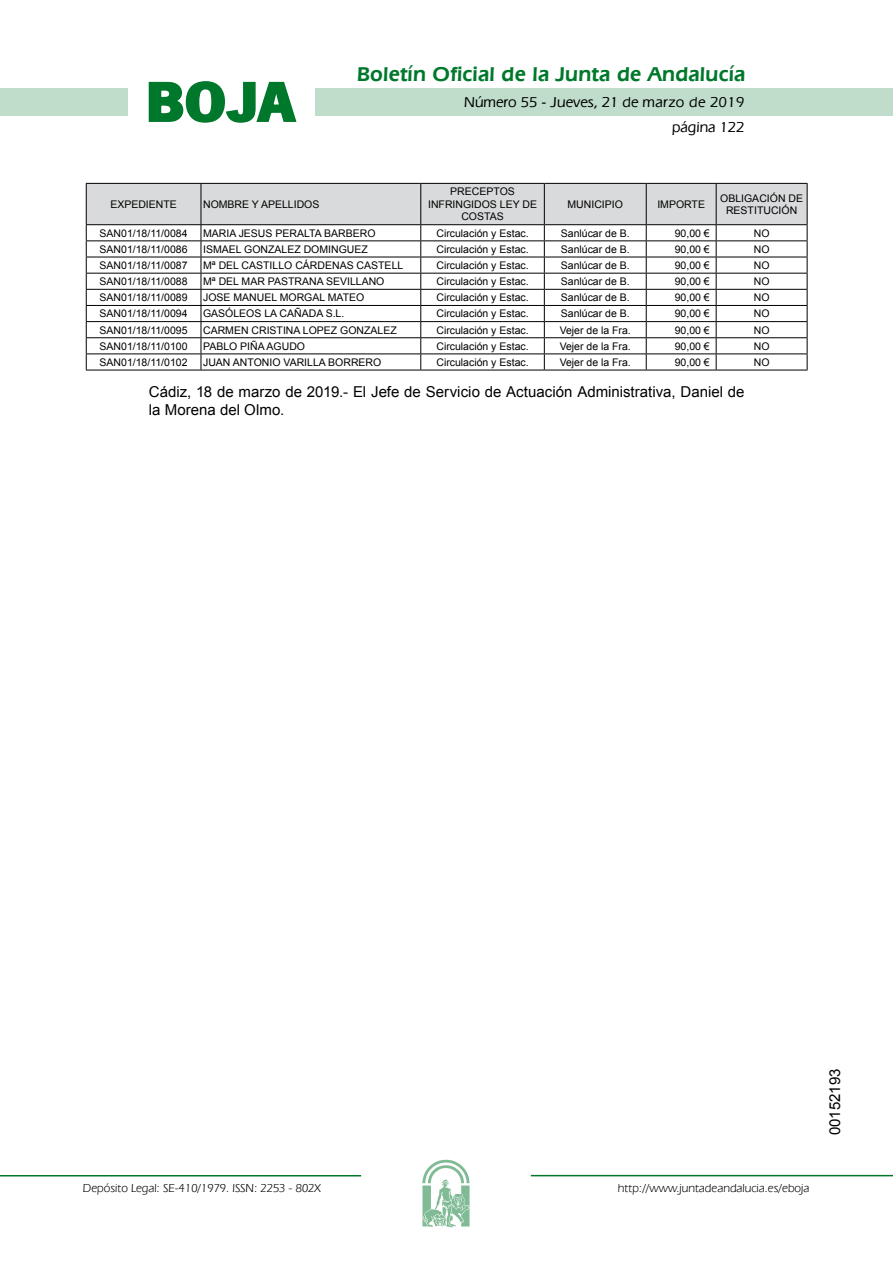
<style>
.page{position:relative;width:893px;height:1263px;background:#fff}
.page>*{position:absolute;margin:0;border:0;box-sizing:border-box;transform-origin:0 0}
.t1{font:700 57.75px "News Got T";color:#00782c;scale:1.14 1}
.t2{font:600 21px "Eras IT Cby BT";letter-spacing:.01em;color:#00782c}
.t3{font:15px/18px "Arial";color:#000}
.t4{font:500 15px/24.5px "Eras IT Cby BT";color:#000;text-align:right}
.t5{font:12px "Eras IT Cby BT";color:#000}
.t6{font:10.5px/12.6px "Arial";color:#000;text-align:center}
</style>
<div class="page">
<div style="left:315px;top:88px;width:577px;height:28px;background:#bfddca"></div>
<div style="left:0;top:88px;width:128px;height:28px;background:#bfddca"></div>
<hr style="left:0;top:1175px;width:361px;height:2px;background:#00782c">
<svg style="left:422px;top:1159px;width:47px;height:68px"></svg>
<hr style="left:531px;top:1175px;width:361px;height:1px;background:#00782c">
<svg style="left:148px;top:81px;width:149px;height:42px"></svg>
<svg style="left:86px;top:183px;width:721px;height:187px"></svg>
<hr style="left:86px;top:370px;width:115px;height:1px;background:#000">
<hr style="left:201px;top:370px;width:220px;height:1px;background:#000">
<hr style="left:421px;top:370px;width:123px;height:1px;background:#000">
<hr style="left:544px;top:370px;width:102px;height:1px;background:#000">
<hr style="left:646px;top:370px;width:70px;height:1px;background:#000">
<hr style="left:716px;top:370px;width:91px;height:1px;background:#000">
<h1 class="t1" style="left:145px;top:68px;width:133px">BOJA</h1>
<p class="t6" style="left:110px;top:198px;width:68px">EXPEDIENTE</p>
<p class="t6" style="left:203px;top:198px;width:118px">NOMBRE Y APELLIDOS</p>
<h2 class="t2" style="left:357px;top:62px;width:390px">Boletín Oficial de la Junta de Andalucía</h2>
<h3 class="t4" style="left:464px;top:90px;width:282px">Número 55 - Jueves, 21 de marzo de 2019 página 122</h3>
<p class="t6" style="left:428px;top:185px;width:110px">PRECEPTOS<br>INFRINGIDOS LEY DE<br>COSTAS</p>
<p class="t6" style="left:567px;top:198px;width:57px">MUNICIPIO</p>
<p class="t6" style="left:657px;top:198px;width:49px">IMPORTE</p>
<p class="t6" style="left:720px;top:192px;width:84px">OBLIGACIÓN DE<br>RESTITUCIÓN</p>
<p class="t6" style="left:100px;top:227px;width:89px">SAN01/18/11/0084</p>
<p class="t6" style="left:203px;top:227px;width:174px">MARIA JESUS PERALTA BARBERO</p>
<p class="t6" style="left:436px;top:227px;width:94px">Circulación y Estac.</p>
<p class="t6" style="left:561px;top:227px;width:70px">Sanlúcar de B.</p>
<p class="t6" style="left:674px;top:227px;width:37px">90,00 €</p>
<p class="t6" style="left:753px;top:227px;width:17px">NO</p>
<p class="t6" style="left:100px;top:243px;width:89px">SAN01/18/11/0086</p>
<p class="t6" style="left:203px;top:243px;width:166px">ISMAEL GONZALEZ DOMINGUEZ</p>
<p class="t6" style="left:436px;top:243px;width:94px">Circulación y Estac.</p>
<p class="t6" style="left:561px;top:243px;width:70px">Sanlúcar de B.</p>
<p class="t6" style="left:674px;top:243px;width:37px">90,00 €</p>
<p class="t6" style="left:753px;top:243px;width:17px">NO</p>
<p class="t6" style="left:100px;top:259px;width:89px">SAN01/18/11/0087</p>
<p class="t6" style="left:203px;top:259px;width:202px">Mª DEL CASTILLO CÁRDENAS CASTELL</p>
<p class="t6" style="left:436px;top:259px;width:94px">Circulación y Estac.</p>
<p class="t6" style="left:561px;top:259px;width:70px">Sanlúcar de B.</p>
<p class="t6" style="left:674px;top:259px;width:37px">90,00 €</p>
<p class="t6" style="left:753px;top:259px;width:17px">NO</p>
<p class="t6" style="left:100px;top:275px;width:89px">SAN01/18/11/0088</p>
<p class="t6" style="left:203px;top:275px;width:183px">Mª DEL MAR PASTRANA SEVILLANO</p>
<p class="t6" style="left:436px;top:275px;width:94px">Circulación y Estac.</p>
<p class="t6" style="left:561px;top:275px;width:70px">Sanlúcar de B.</p>
<p class="t6" style="left:674px;top:275px;width:37px">90,00 €</p>
<p class="t6" style="left:753px;top:275px;width:17px">NO</p>
<p class="t6" style="left:100px;top:291px;width:89px">SAN01/18/11/0089</p>
<p class="t6" style="left:203px;top:291px;width:163px">JOSE MANUEL MORGAL MATEO</p>
<p class="t6" style="left:436px;top:291px;width:94px">Circulación y Estac.</p>
<p class="t6" style="left:561px;top:291px;width:70px">Sanlúcar de B.</p>
<p class="t6" style="left:674px;top:291px;width:37px">90,00 €</p>
<p class="t6" style="left:753px;top:291px;width:17px">NO</p>
<p class="t6" style="left:100px;top:307px;width:89px">SAN01/18/11/0094</p>
<p class="t6" style="left:203px;top:307px;width:143px">GASÓLEOS LA CAÑADA S.L.</p>
<p class="t6" style="left:436px;top:307px;width:94px">Circulación y Estac.</p>
<p class="t6" style="left:561px;top:307px;width:70px">Sanlúcar de B.</p>
<p class="t6" style="left:674px;top:307px;width:37px">90,00 €</p>
<p class="t6" style="left:753px;top:307px;width:17px">NO</p>
<p class="t6" style="left:100px;top:324px;width:89px">SAN01/18/11/0095</p>
<p class="t6" style="left:203px;top:324px;width:195px">CARMEN CRISTINA LOPEZ GONZALEZ</p>
<p class="t6" style="left:436px;top:324px;width:94px">Circulación y Estac.</p>
<p class="t6" style="left:559px;top:324px;width:73px">Vejer de la Fra.</p>
<p class="t6" style="left:674px;top:324px;width:37px">90,00 €</p>
<p class="t6" style="left:753px;top:324px;width:17px">NO</p>
<p class="t6" style="left:100px;top:340px;width:89px">SAN01/18/11/0100</p>
<p class="t6" style="left:203px;top:340px;width:103px">PABLO PIÑA AGUDO</p>
<p class="t6" style="left:436px;top:340px;width:94px">Circulación y Estac.</p>
<p class="t6" style="left:559px;top:340px;width:73px">Vejer de la Fra.</p>
<p class="t6" style="left:674px;top:340px;width:37px">90,00 €</p>
<p class="t6" style="left:753px;top:340px;width:17px">NO</p>
<p class="t6" style="left:100px;top:356px;width:89px">SAN01/18/11/0102</p>
<p class="t6" style="left:203px;top:356px;width:180px">JUAN ANTONIO VARILLA BORRERO</p>
<p class="t6" style="left:436px;top:356px;width:94px">Circulación y Estac.</p>
<p class="t6" style="left:559px;top:356px;width:73px">Vejer de la Fra.</p>
<p class="t6" style="left:674px;top:356px;width:37px">90,00 €</p>
<p class="t6" style="left:753px;top:356px;width:17px">NO</p>
<h3 class="t3" style="left:149px;top:383px;width:597px">Cádiz, 18 de marzo de 2019.- El Jefe de Servicio de Actuación Administrativa, Daniel de la Morena del Olmo.</h3>
<p class="t5" style="left:83px;top:1181px;width:239px">Depósito Legal: SE-410/1979. ISSN: 2253 - 802X</p>
<p class="t5" style="left:618px;top:1181px;width:193px">http://www.juntadeandalucia.es/eboja</p>
<h3 class="t3" style="left:826px;top:1135px;width:68px;rotate:-90deg">00152193</h3>
</div>
